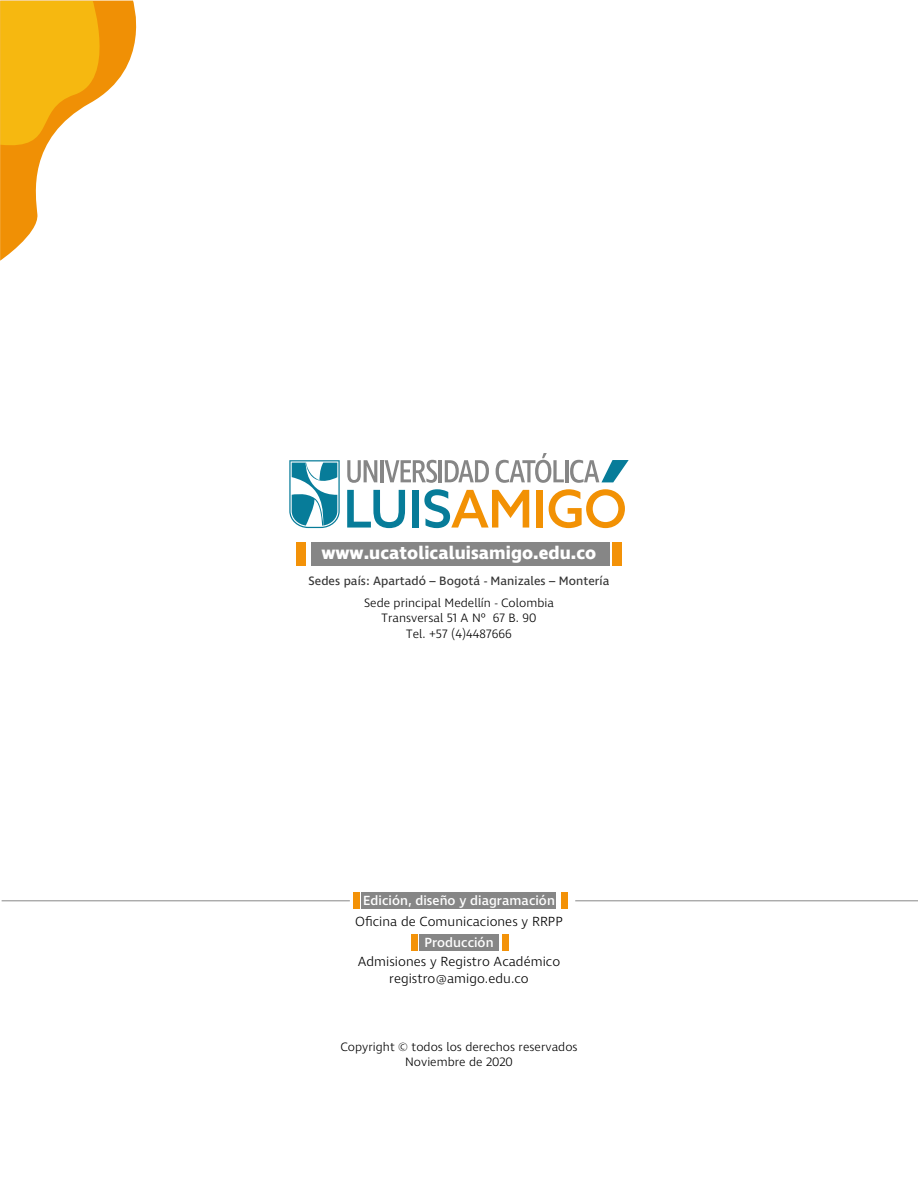
<style>
.page{position:relative;width:918px;height:1188px;background:#fff}
.page>*{position:absolute;margin:0;border:0;box-sizing:border-box;transform-origin:0 0}
.t1{font:700 18.3px "Ingra";letter-spacing:.005em;color:#fff}
.t2{font:300 13.5px/16.2px "Ingra";letter-spacing:.005em;color:#010101;text-align:center}
.t3{font:500 13.5px "Ingra";letter-spacing:.005em;color:#fff}
.t4{font:300 12.45px/14.9px "Ingra";letter-spacing:.005em;color:#010101;text-align:center}
.t5{font:12.45px "Ingra";letter-spacing:.005em;color:#353535}
</style>
<div class="page">
<svg style="left:0;top:1px;width:137px;height:260px"></svg>
<hr style="left:575px;top:901px;width:343px;height:1px;background:#878787">
<hr style="left:2px;top:901px;width:348px;height:1px;background:#878787">
<div style="left:612px;top:542px;width:10px;height:24px;background:#f39208"></div>
<div style="left:296px;top:542px;width:10px;height:24px;background:#f39208"></div>
<div style="left:311px;top:542px;width:299px;height:24px;background:#868686"></div>
<svg style="left:347px;top:490px;width:58px;height:38px"></svg>
<div style="left:412px;top:490px;width:7px;height:38px;background:#077c99"></div>
<svg style="left:424px;top:489px;width:105px;height:39px"></svg>
<div style="left:537px;top:490px;width:6px;height:38px;background:#f29104"></div>
<svg style="left:549px;top:489px;width:76px;height:39px"></svg>
<svg style="left:347px;top:460px;width:30px;height:23px"></svg>
<hr style="left:380px;top:460px;width:3px;height:22px;background:#868686">
<svg style="left:384px;top:460px;width:53px;height:23px"></svg>
<hr style="left:439px;top:460px;width:3px;height:22px;background:#868686">
<svg style="left:445px;top:460px;width:44px;height:22px"></svg>
<svg style="left:496px;top:453px;width:68px;height:30px"></svg>
<hr style="left:565px;top:460px;width:3px;height:22px;background:#868686">
<svg style="left:570px;top:460px;width:59px;height:23px"></svg>
<svg style="left:289px;top:460px;width:51px;height:68px"></svg>
<div style="left:561px;top:892px;width:7px;height:16px;background:#f39208"></div>
<div style="left:354px;top:892px;width:6px;height:16px;background:#f39208"></div>
<div style="left:362px;top:892px;width:194px;height:16px;background:#868686"></div>
<div style="left:502px;top:935px;width:7px;height:16px;background:#f39208"></div>
<div style="left:411px;top:935px;width:7px;height:16px;background:#f39208"></div>
<div style="left:419px;top:935px;width:80px;height:16px;background:#868686"></div>
<h1 class="t1" style="left:321px;top:542px;width:276px">www.ucatolicaluisamigo.edu.co</h1>
<p class="t4" style="left:364px;top:596px;width:191px">Sede principal Medellín - Colombia<br>Transversal 51 A Nº 67 B. 90</p>
<p class="t4" style="left:406px;top:627px;width:107px">Tel. +57 (4)4487666</p>
<p class="t5" style="left:309px;top:573px;width:302px">Sedes país: Apartadó – Bogotá - Manizales – Montería</p>
<p class="t3" style="left:363px;top:892px;width:193px">Edición, diseño y diagramación</p>
<p class="t3" style="left:424px;top:934px;width:71px">Producción</p>
<p class="t2" style="left:355px;top:914px;width:209px">Oficina de Comunicaciones y RRPP</p>
<p class="t2" style="left:358px;top:954px;width:204px">Admisiones y Registro Académico registro@amigo.edu.co</p>
<p class="t4" style="left:340px;top:1040px;width:239px">Copyright © todos los derechos reservados<br>Noviembre de 2020</p>
</div>
